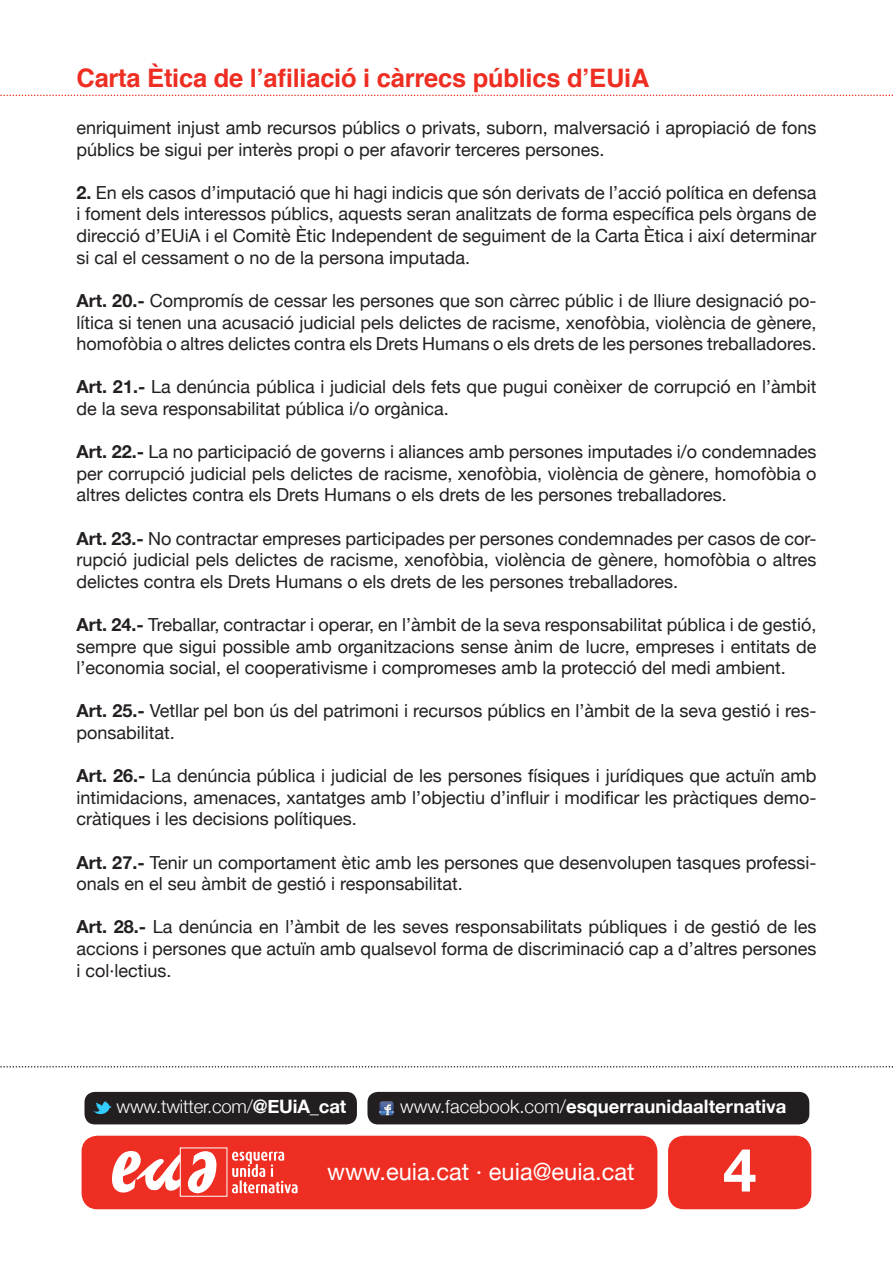
<style>
.page{position:relative;width:893px;height:1263px;background:#fff}
.page>*{position:absolute;margin:0;border:0;box-sizing:border-box;transform-origin:0 0}
.t1{font:700 60px "Helvetica Neue";color:#fff}
.t2{font:700 25.5px "Helvetica";letter-spacing:-.01em;color:#ee2e22}
.t3{font:23.55px "Helvetica Neue";color:#fff}
.t4{font:700 18.45px "Helvetica Neue";color:#fff}
.t5{font:300 18.45px "Helvetica Neue";letter-spacing:-.01em;color:#fff}
.t6{font:18px/21.6px "Helvetica Neue";color:#231f20;text-align:justify}
.s1{font-weight:700}
.s2{font-weight:300}
</style>
<div class="page">
<div style="left:82px;top:1136px;width:575px;height:73px;background:#ee2e22;border-radius:16px"></div>
<svg style="left:112px;top:1150px;width:104px;height:45px"></svg>
<svg style="left:232px;top:1151px;width:66px;height:42px"></svg>
<div style="left:367px;top:1092px;width:442px;height:32px;background:#231f20;border-radius:10px"></div>
<svg style="left:379px;top:1101px;width:15px;height:15px"></svg>
<div style="left:84px;top:1092px;width:273px;height:32px;background:#231f20;border-radius:10px"></div>
<svg style="left:93px;top:1101px;width:19px;height:14px"></svg>
<div style="left:668px;top:1136px;width:143px;height:73px;background:#ee2e22;border-radius:16px"></div>
<svg style="left:0;top:1066px;width:893px;height:1px"></svg>
<svg style="left:0;top:95px;width:893px;height:1px"></svg>
<p class="t2" style="left:77px;top:57px;width:574px">Carta Ètica de l’afiliació i càrrecs públics d’EUiA</p>
<p class="t6" style="left:77px;top:118px;width:741px">enriquiment injust amb recursos públics o privats, suborn, malversació i apropiació de fons públics be sigui per interès propi o per afavorir terceres persones.</p>
<p class="t6" style="left:77px;top:183px;width:741px"><span class="s1">2.</span> En els casos d’imputació que hi hagi indicis que són derivats de l’acció política en defensa i foment dels interessos públics, aquests seran analitzats de forma específica pels òrgans de direcció d’EUiA i el Comitè Ètic Independent de seguiment de la Carta Ètica i així determinar si cal el cessament o no de la persona imputada.</p>
<p class="t6" style="left:77px;top:291px;width:741px"><span class="s1">Art. 20.-</span> Compromís de cessar les persones que son càrrec públic i de lliure designació po&shy;lítica si tenen una acusació judicial pels delictes de racisme, xenofòbia, violència de gènere, homofòbia o altres delictes contra els Drets Humans o els drets de les persones treballadores.</p>
<p class="t6" style="left:77px;top:377px;width:741px"><span class="s1">Art. 21.-</span> La denúncia pública i judicial dels fets que pugui conèixer de corrupció en l’àmbit de la seva responsabilitat pública i/o orgànica.</p>
<p class="t6" style="left:77px;top:442px;width:741px"><span class="s1">Art. 22.-</span> La no participació de governs i aliances amb persones imputades i/o condemnades per corrupció judicial pels delictes de racisme, xenofòbia, violència de gènere, homofòbia o altres delictes contra els Drets Humans o els drets de les persones treballadores.</p>
<p class="t6" style="left:77px;top:528px;width:741px"><span class="s1">Art. 23.-</span> No contractar empreses participades per persones condemnades per casos de cor&shy;rupció judicial pels delictes de racisme, xenofòbia, violència de gènere, homofòbia o altres delictes contra els Drets Humans o els drets de les persones treballadores.</p>
<p class="t6" style="left:77px;top:615px;width:741px"><span class="s1">Art. 24.-</span> Treballar, contractar i operar, en l’àmbit de la seva responsabilitat pública i de gestió, sempre que sigui possible amb organitzacions sense ànim de lucre, empreses i entitats de l’economia social, el cooperativisme i compromeses amb la protecció del medi ambient.</p>
<p class="t6" style="left:77px;top:701px;width:741px"><span class="s1">Art. 25.-</span> Vetllar pel bon ús del patrimoni i recursos públics en l’àmbit de la seva gestió i res&shy;ponsabilitat.</p>
<p class="t6" style="left:77px;top:766px;width:741px"><span class="s1">Art. 26.-</span> La denúncia pública i judicial de les persones físiques i jurídiques que actuïn amb intimidacions, amenaces, xantatges amb l’objectiu d’influir i modificar les pràctiques demo&shy;cràtiques i les decisions polítiques.</p>
<p class="t6" style="left:77px;top:852px;width:741px"><span class="s1">Art. 27.-</span> Tenir un comportament ètic amb les persones que desenvolupen tasques professi&shy;onals en el seu àmbit de gestió i responsabilitat.</p>
<p class="t6" style="left:77px;top:917px;width:741px"><span class="s1">Art. 28.-</span> La denúncia en l’àmbit de les seves responsabilitats públiques i de gestió de les accions i persones que actuïn amb qualsevol forma de discriminació cap a d’altres persones i col·lectius.</p>
<p class="t5" style="left:117px;top:1091px;width:231px">www.twitter.com/<span class="s1">@EUiA_cat</span></p>
<p class="t4" style="left:400px;top:1092px;width:388px"><span class="s2">www.facebook.com/</span>esquerraunidaalternativa</p>
<h3 class="t3" style="left:327px;top:1154px;width:309px">www.euia.cat · euia@euia.cat</h3>
<h1 class="t1" style="left:723px;top:1123px;width:35px">4</h1>
</div>
